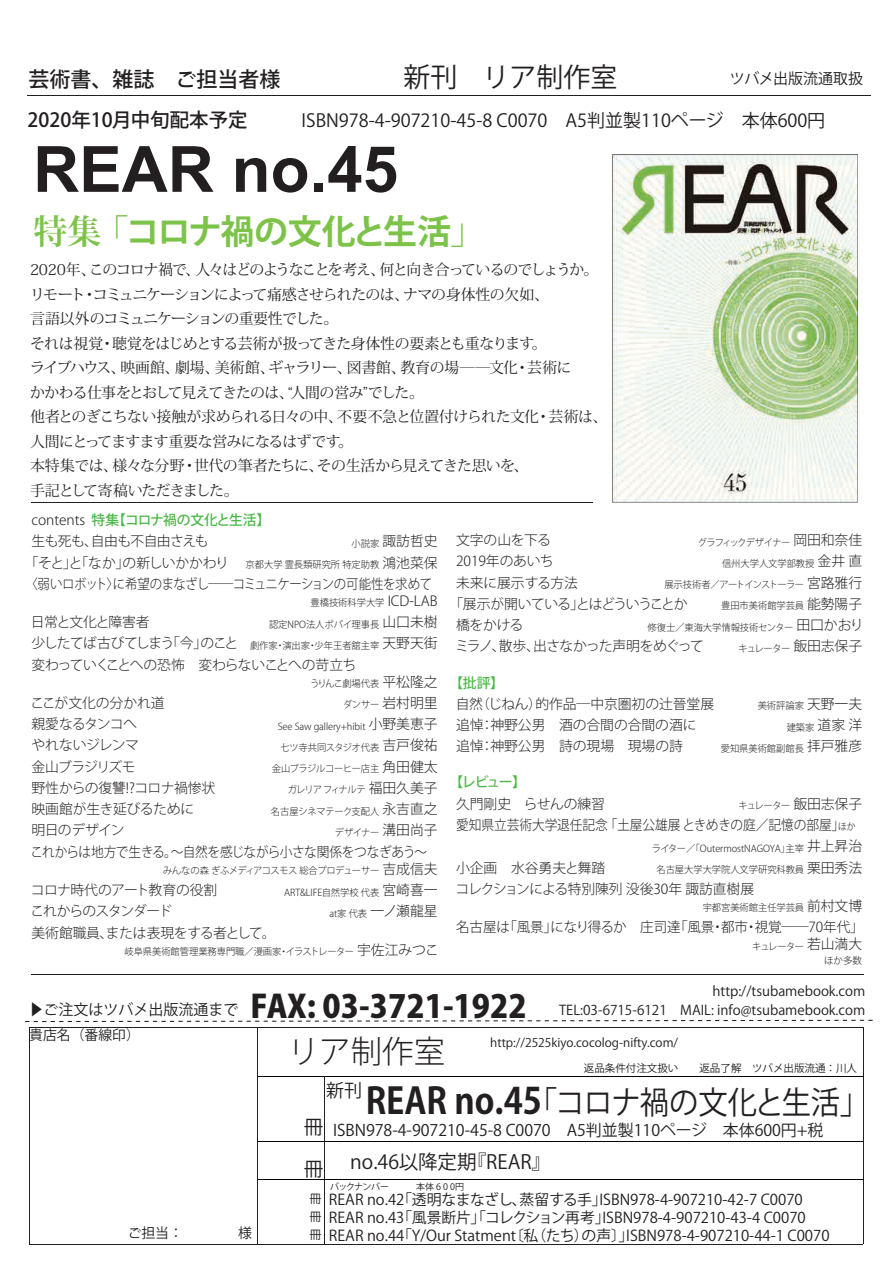
<style>
.page{position:relative;width:893px;height:1263px;background:#fff}
.page>*{position:absolute;margin:0;border:0;box-sizing:border-box;transform-origin:0 0}
.t1{font:700 63.75px "Arial";color:#231f20}
.t2{font:700 34.05px "Koz Go Pro";letter-spacing:-.05em;color:#7dc34a}
.t3{font:800 31.5px/44.7px "Koz Go Pro";color:#231f20}
.t4{font:31.5px "Koz Go Pro";letter-spacing:-.03em;color:#231f20;scale:.93 1}
.t5{font:27px "Koz Go Pro";color:#231f20}
.t6{font:500 21px "Koz Go Pro";color:#231f20}
.t7{font:19.5px "Koz Go Pro";color:#231f20}
.t8{font:500 19.5px "Koz Go Pro";color:#231f20}
.t9{font:18px "Koz Go Pro";color:#231f20}
.t10{font:15.9px "Koz Go Pro";color:#231f20}
.t11{font:15px "Koz Go Pro";color:#231f20}
.t12{font:14.85px/24.5px "Koz Min Pro";letter-spacing:-.05em;color:#231f20}
.t13{font:14.85px/17.9px "Koz Go Pro";color:#231f20}
.t14{font:300 13.8px/21.3px "Koz Go Pro";letter-spacing:-.015em;color:#231f20;text-align:justify}
.t15{font:300 13.8px/21.3px "Koz Go Pro";letter-spacing:-.055em;color:#231f20}
.t16{font:300 13.8px "Koz Go Pro";letter-spacing:-.015em;color:#231f20;scale:.92 1}
.t17{font:300 13.8px/21.3px "Koz Go Pro";letter-spacing:-.045em;color:#231f20}
.t18{font:300 13.8px "Koz Go Pro";letter-spacing:-.085em;color:#231f20}
.t19{font:300 13.8px "Koz Go Pro";letter-spacing:-.065em;color:#231f20}
.t20{font:300 13.8px "Koz Go Pro";letter-spacing:-.035em;color:#231f20}
.t21{font:300 13.8px "Koz Go Pro";letter-spacing:-.08em;color:#231f20}
.t22{font:500 13.8px "Koz Go Pro";letter-spacing:-.08em;color:#4cb848}
.t23{font:13.8px "Koz Go Pro";color:#231f20}
.t24{font:13.5px "Koz Go Pro";color:#231f20}
.t25{font:12px/18px "Koz Go Pro";color:#231f20}
.t26{font:10.5px "Koz Go Pro";color:#231f20}
.t27{font:300 9.6px "Koz Go Pro";letter-spacing:-.005em;color:#231f20}
.t28{font:300 9.6px/14.9px "Koz Go Pro";letter-spacing:-.035em;color:#231f20;text-align:right}
.t29{font:300 9.6px "Koz Go Pro";letter-spacing:-.045em;color:#231f20}
.t30{font:300 9.6px "Koz Go Pro";letter-spacing:-.065em;color:#231f20}
.t31{font:300 9.6px "Koz Go Pro";letter-spacing:-.025em;color:#231f20}
.t32{font:300 9.6px "Koz Go Pro";letter-spacing:-.105em;color:#231f20}
.t33{font:300 9.6px "Koz Go Pro";letter-spacing:-.03em;color:#231f20}
.t34{font:300 9.6px "Koz Go Pro";letter-spacing:-.095em;color:#231f20}
.t35{font:300 9.6px "Koz Go Pro";letter-spacing:-.085em;color:#231f20}
.t36{font:9px "Koz Go Pro";letter-spacing:-.035em;color:#231f20}
.s1{font-family:"Koz Min Pro"}
.s2{font-weight:500;color:#4cb848}
.s3{font-size:13.8px}
.s4{font-size:9.6px}
.s5{font-weight:400;font-size:15px}
.s6{font-weight:300}
.s7{font-weight:700;font-size:36px}
</style>
<div class="page">
<svg style="left:25px;top:1020px;width:848px;height:2px"></svg>
<hr style="left:27px;top:96px;width:843px;height:1px;background:#231f20">
<hr style="left:29px;top:1027px;width:1px;height:217px;background:#231f20">
<hr style="left:863px;top:1027px;width:1px;height:217px;background:#231f20">
<hr style="left:29px;top:1244px;width:834px;height:1px;background:#231f20">
<hr style="left:257px;top:1141px;width:606px;height:1px;background:#030303">
<hr style="left:29px;top:1027px;width:834px;height:1px;background:#231f20">
<hr style="left:258px;top:1076px;width:605px;height:1px;background:#030303">
<hr style="left:324px;top:1076px;width:1px;height:168px;background:#231f20">
<hr style="left:258px;top:1027px;width:1px;height:217px;background:#231f20">
<hr style="left:32px;top:974px;width:832px;height:1px;background:#231f20">
<hr style="left:258px;top:1180px;width:605px;height:1px;background:#030303">
<hr style="left:32px;top:502px;width:561px;height:1px;background:#231f20">
<svg style="left:612px;top:154px;width:246px;height:348px"></svg>
<h3 class="t6" style="left:29px;top:66px;width:254px">芸術書、雑誌　ご担当者様</h3>
<h3 class="t5" style="left:403px;top:60px;width:55px">新刊</h3>
<h3 class="t5" style="left:482px;top:60px;width:136px">リア制作室</h3>
<p class="t11" style="left:730px;top:69px;width:135px">ツバメ出版流通取扱</p>
<h3 class="t8" style="left:28px;top:107px;width:222px">2020年10月中旬配本予定</h3>
<p class="t9" style="left:302px;top:109px;width:525px">ISBN978-4-907210-45-8 C0070　A5判並製110ページ　本体600円</p>
<h1 class="t1" style="left:33px;top:124px;width:367px">REAR no.45</h1>
<h2 class="t2" style="left:34px;top:209px;width:452px"><span class="s1">特集 「</span>コロナ禍の文化と生活<span class="s1">」</span></h2>
<p class="t12" style="left:30px;top:257px;width:579px">2020年、このコロナ禍で、人々はどのようなことを考え、何と向き合っているのでしょうか。リモート・コミュニケーションによって痛感させられたのは、ナマの身体性の欠如、<br>言語以外のコミュニケーションの重要性でした。<br>それは視覚・聴覚をはじめとする芸術が扱ってきた身体性の要素とも重なります。<br>ライブハウス、映画館、劇場、美術館、ギャラリー、図書館、教育の場――文化・芸術に<br>かかわる仕事をとおして見えてきたのは、“人間の営み”でした。<br>他者とのぎこちない接触が求められる日々の中、不要不急と位置付けられた文化・芸術は、人間にとってますます重要な営みになるはずです。<br>本特集では、様々な分野・世代の筆者たちに、その生活から見えてきた思いを、<br>手記として寄稿いただきました。</p>
<p class="t17" style="left:32px;top:509px;width:240px">contents <span class="s2">特集【コロナ禍の文化と生活】</span>生も死も、自由も不自由さえも</p>
<p class="t14" style="left:456px;top:529px;width:96px">文字の山を下る</p>
<p class="t32" style="left:698px;top:536px;width:166px">グラフィックデザイナー <span class="s3">岡田和奈佳</span></p>
<p class="t14" style="left:456px;top:551px;width:99px">2019年のあいち</p>
<p class="t27" style="left:722px;top:557px;width:142px">信州大学人文学部教授 <span class="s3">金井 直</span></p>
<p class="t14" style="left:456px;top:572px;width:123px">未来に展示する方法</p>
<p class="t30" style="left:664px;top:578px;width:199px">展示技術者／アートインストーラー <span class="s3">宮路雅行</span></p>
<p class="t18" style="left:449px;top:595px;width:240px">「展示が開いている」とはどういうことか</p>
<p class="t27" style="left:721px;top:599px;width:143px">豊田市美術館学芸員 <span class="s3">能勢陽子</span></p>
<p class="t14" style="left:456px;top:614px;width:69px">橋をかける</p>
<p class="t27" style="left:648px;top:621px;width:218px">修復士／東海大学情報技術センター <span class="s3">田口かおり</span></p>
<p class="t15" style="left:455px;top:636px;width:250px">ミラノ、散歩、出さなかった声明をめぐって</p>
<p class="t27" style="left:738px;top:642px;width:125px">キュレーター <span class="s3">飯田志保子</span></p>
<p class="t22" style="left:449px;top:674px;width:56px">【批評】</p>
<p class="t14" style="left:456px;top:693px;width:260px">自然（じねん）的作品―中京圏初の辻晉堂展</p>
<p class="t27" style="left:758px;top:699px;width:106px">美術評論家 <span class="s3">天野一夫</span></p>
<p class="t14" style="left:456px;top:714px;width:242px">追悼：神野公男　酒の合間の合間の酒に</p>
<p class="t27" style="left:787px;top:721px;width:77px">建築家 <span class="s3">道家 洋</span></p>
<p class="t14" style="left:456px;top:736px;width:228px">追悼：神野公男　詩の現場　現場の詩</p>
<p class="t27" style="left:721px;top:742px;width:143px">愛知県美術館副館長 <span class="s3">拝戸雅彦</span></p>
<p class="t22" style="left:449px;top:773px;width:78px">【レビュー】</p>
<p class="t14" style="left:456px;top:793px;width:150px">久門剛史　らせんの練習</p>
<p class="t27" style="left:738px;top:799px;width:125px">キュレーター <span class="s3">飯田志保子</span></p>
<p class="t16" style="left:456px;top:816px;width:436px">愛知県立芸術大学退任記念 「土屋公雄展 ときめきの庭／記憶の部屋」<span class="s4">ほか</span></p>
<p class="t27" style="left:652px;top:842px;width:212px">ライター／「OutermostNAGOYA」主宰 <span class="s3">井上昇治</span></p>
<p class="t14" style="left:456px;top:857px;width:151px">小企画　水谷勇夫と舞踏</p>
<p class="t27" style="left:656px;top:863px;width:207px">名古屋大学大学院人文学研究科教員 <span class="s3">栗田秀法</span></p>
<p class="t14" style="left:456px;top:878px;width:300px">コレクションによる特別陳列 没後30年 諏訪直樹展</p>
<p class="t27" style="left:703px;top:901px;width:161px">宇都宮美術館主任学芸員 <span class="s3">前村文博</span></p>
<p class="t14" style="left:456px;top:916px;width:409px">名古屋は「風景」になり得るか　庄司達「風景・都市・視覚――70年代」</p>
<p class="t28" style="left:752px;top:939px;width:112px">キュレーター <span class="s3">若山満大</span>ほか多数</p>
<p class="t14" style="left:25px;top:531px;width:414px;text-indent:327px"><span class="s4">小説家</span> 諏訪哲史「そと」と「なか」の新しいかかわり <span class="s4">京都大学 霊長類研究所 特定助教</span> 鴻池菜保〈弱いロボット〉に希望のまなざし――コミュニケーションの可能性を求めて</p>
<p class="t27" style="left:311px;top:597px;width:129px">豊橋技術科学大学 <span class="s3">ICD-LAB</span></p>
<p class="t19" style="left:31px;top:613px;width:120px">日常と文化と障害者</p>
<p class="t27" style="left:269px;top:618px;width:170px">認定NPO法人ポパイ理事長 <span class="s3">山口未樹</span></p>
<p class="t15" style="left:31px;top:633px;width:408px">少したてば古びてしまう「今」のこと <span class="s4">劇作家・演出家・少年王者舘主宰</span> 天野天街変わっていくことへの恐怖　変わらないことへの苛立ち</p>
<p class="t35" style="left:310px;top:677px;width:129px">うりんこ劇場代表 <span class="s3">平松隆之</span></p>
<p class="t14" style="left:31px;top:692px;width:136px">ここが文化の分かれ道</p>
<p class="t27" style="left:343px;top:699px;width:96px">ダンサー <span class="s3">岩村明里</span></p>
<p class="t19" style="left:31px;top:715px;width:107px">親愛なるタンコへ</p>
<p class="t27" style="left:278px;top:720px;width:161px">See Saw gallery+hibit <span class="s3">小野美恵子</span></p>
<p class="t14" style="left:31px;top:735px;width:109px">やれないジレンマ</p>
<p class="t33" style="left:280px;top:741px;width:159px">七ツ寺共同スタジオ代表 <span class="s3">吉戸俊祐</span></p>
<p class="t15" style="left:31px;top:756px;width:106px">金山ブラジリズモ</p>
<p class="t28" style="left:272px;top:761px;width:167px">金山ブラジルコーヒー店主 <span class="s3">角田健太</span></p>
<p class="t14" style="left:31px;top:777px;width:185px">野性からの復讐!?コロナ禍惨状</p>
<p class="t34" style="left:288px;top:784px;width:151px">ガレリア フィナルテ <span class="s3">福田久美子</span></p>
<p class="t14" style="left:31px;top:799px;width:164px">映画館が生き延びるために</p>
<p class="t31" style="left:271px;top:805px;width:168px">名古屋シネマテーク支配人 <span class="s3">永吉直之</span></p>
<p class="t17" style="left:31px;top:820px;width:95px">明日のデザイン</p>
<p class="t27" style="left:335px;top:826px;width:104px">デザイナー <span class="s3">溝田尚子</span></p>
<p class="t16" style="left:31px;top:843px;width:432px">これからは地方で生きる。～自然を感じながら小さな関係をつなぎあう～</p>
<p class="t29" style="left:163px;top:864px;width:276px">みんなの森 ぎふメディアコスモス 総合プロデューサー <span class="s3">吉成信夫</span></p>
<p class="t20" style="left:31px;top:881px;width:188px">コロナ時代のアート教育の役割</p>
<p class="t27" style="left:284px;top:886px;width:155px">ART&amp;LIFE自然学校 代表 <span class="s3">宮崎喜一</span></p>
<p class="t21" style="left:31px;top:902px;width:143px">これからのスタンダード</p>
<p class="t27" style="left:329px;top:907px;width:110px">at家 代表 <span class="s3">一ノ瀬龍星</span></p>
<p class="t14" style="left:31px;top:922px;width:246px">美術館職員、または表現をする者として。</p>
<p class="t27" style="left:124px;top:945px;width:316px">岐阜県美術館管理業務専門職／漫画家・イラストレーター <span class="s3">宇佐江みつこ</span></p>
<p class="t24" style="left:712px;top:982px;width:154px">http://tsubamebook.com</p>
<h3 class="t3" style="left:288px;top:986px;width:241px;text-indent:-259px"><span class="s5">▶ご注文はツバメ出版流通まで</span> FAX: 03-3721-1922<span class="s6">リア制作室</span></h3>
<p class="t24" style="left:559px;top:1001px;width:308px">TEL:03-6715-6121　MAIL: info@tsubamebook.com</p>
<p class="t23" style="left:29px;top:1026px;width:112px">貴店名（番線印）</p>
<p class="t25" style="left:490px;top:1034px;width:189px">http://2525kiyo.cocolog-nifty.com/</p>
<p class="t26" style="left:584px;top:1061px;width:274px">返品条件付注文扱い　　返品了解　ツバメ出版流通：川人</p>
<p class="t9" style="left:326px;top:1078px;width:37px">新刊</p>
<h3 class="t4" style="left:366px;top:1082px;width:543px"><span class="s7">REAR no.45</span>「コロナ禍の文化と生活」</h3>
<p class="t25" style="left:310px;top:1208px;width:13px">冊冊</p>
<p class="t10" style="left:333px;top:1120px;width:492px">ISBN978-4-907210-45-8 C0070　A5判並製110ページ　本体600円+税</p>
<h3 class="t7" style="left:350px;top:1149px;width:202px">no.46以降定期『REAR』</h3>
<p class="t13" style="left:329px;top:1191px;width:502px">REAR no.42「透明なまなざし、蒸留する手」ISBN978-4-907210-42-7 C0070<br>REAR no.43「風景断片」「コレクション再考」ISBN978-4-907210-43-4 C0070<br>REAR no.44「Y/Our Statment〔私（たち）の声〕」ISBN978-4-907210-44-1 C0070</p>
<p class="t36" style="left:330px;top:1181px;width:136px">バックナンバー　　　本体 6 0 0円</p>
</div>
